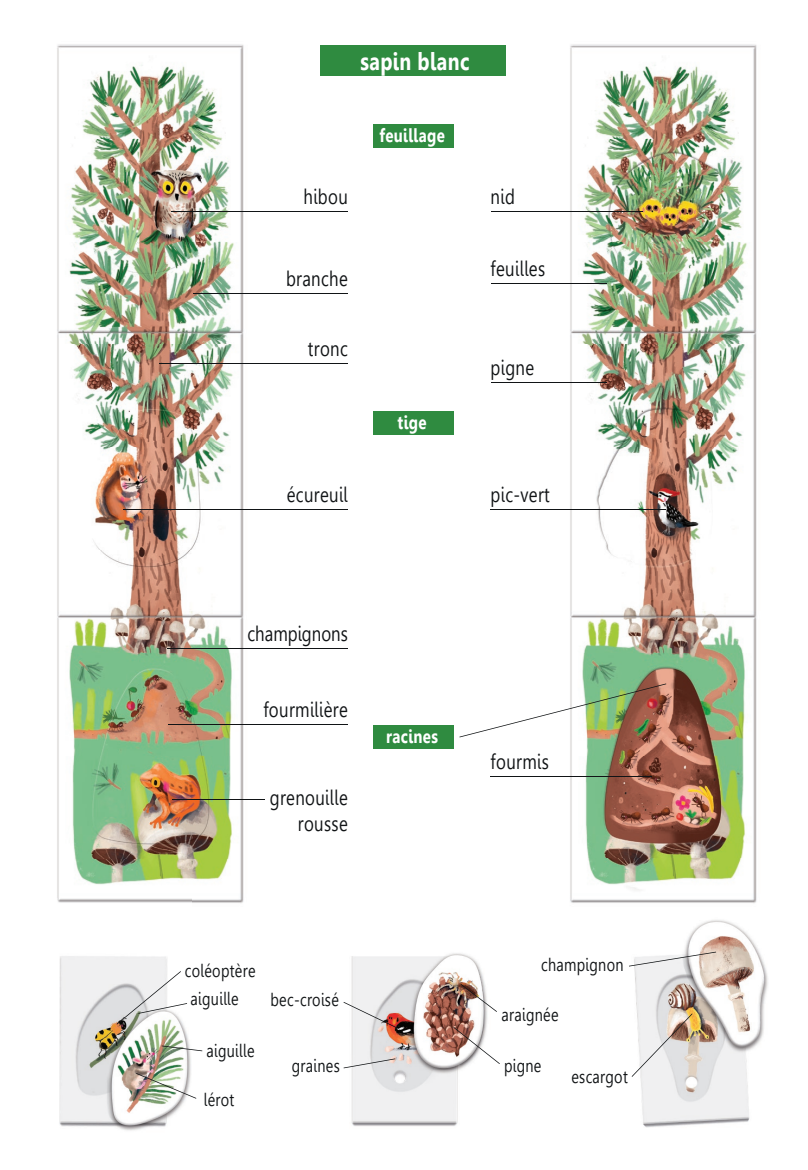
<style>
.page{position:relative;width:808px;height:1170px;background:#fff}
.page>*{position:absolute;margin:0;border:0;box-sizing:border-box;transform-origin:0 0}
.t1{font:700 24.45px "Leelawadee";letter-spacing:.02em;color:#fff;scale:.8 1}
.t2{font:21px/25.2px "Leelawadee";letter-spacing:.02em;color:#111416;text-align:right;scale:.8 1}
.t3{font:21px "Leelawadee";color:#111416;scale:.8 1}
.t4{font:700 18.75px "Leelawadee";letter-spacing:.02em;color:#fff;scale:.8 1}
.t5{font:18px "Leelawadee";letter-spacing:.02em;color:#111416;scale:.8 1}
</style>
<div class="page">
<img style="left:629px;top:920px;width:139px;height:208px">
<img style="left:343px;top:953px;width:144px;height:173px">
<img style="left:59px;top:956px;width:132px;height:175px">
<img style="left:57px;top:44px;width:194px;height:859px">
<img style="left:562px;top:44px;width:195px;height:859px">
<div style="left:373px;top:124px;width:80px;height:23px;background:#2f8b40"></div>
<div style="left:320px;top:45px;width:186px;height:31px;background:#2f8b40"></div>
<div style="left:373px;top:725px;width:80px;height:23px;background:#2f8b40"></div>
<div style="left:373px;top:411px;width:80px;height:23px;background:#2f8b40"></div>
<hr style="left:171px;top:211px;width:177px;height:1px;background:#111416">
<hr style="left:491px;top:211px;width:151px;height:1px;background:#111416">
<hr style="left:124px;top:508px;width:224px;height:1px;background:#111416">
<hr style="left:491px;top:508px;width:175px;height:1px;background:#111416">
<img style="left:459px;top:683px;width:207px;height:54px">
<hr style="left:491px;top:775px;width:161px;height:1px;background:#111416">
<hr style="left:167px;top:648px;width:181px;height:1px;background:#111416">
<svg style="left:343px;top:1001px;width:57px;height:28px"></svg>
<svg style="left:460px;top:983px;width:37px;height:28px"></svg>
<svg style="left:453px;top:1026px;width:46px;height:37px"></svg>
<svg style="left:162px;top:1045px;width:40px;height:6px"></svg>
<svg style="left:136px;top:1072px;width:60px;height:26px"></svg>
<hr style="left:169px;top:723px;width:179px;height:1px;background:#111416">
<hr style="left:172px;top:798px;width:92px;height:1px;background:#111416">
<svg style="left:116px;top:971px;width:71px;height:53px"></svg>
<svg style="left:629px;top:951px;width:87px;height:15px"></svg>
<svg style="left:632px;top:1013px;width:60px;height:63px"></svg>
<svg style="left:344px;top:1058px;width:51px;height:10px"></svg>
<hr style="left:491px;top:283px;width:115px;height:1px;background:#111416">
<hr style="left:491px;top:382px;width:115px;height:1px;background:#111416">
<hr style="left:193px;top:293px;width:155px;height:1px;background:#111416">
<hr style="left:159px;top:363px;width:189px;height:1px;background:#111416">
<p class="t1" style="left:360px;top:47px;width:138px">sapin blanc</p>
<p class="t2" style="left:303px;top:184px;width:57px">hibou</p>
<p class="t2" style="left:286px;top:266px;width:79px">branche</p>
<p class="t2" style="left:308px;top:336px;width:52px">tronc</p>
<p class="t4" style="left:379px;top:125px;width:83px">feuillage</p>
<p class="t4" style="left:398px;top:411px;width:38px">tige</p>
<p class="t2" style="left:491px;top:184px;width:32px">nid</p>
<p class="t2" style="left:491px;top:256px;width:70px">feuilles</p>
<p class="t2" style="left:491px;top:355px;width:56px">pigne</p>
<p class="t2" style="left:287px;top:482px;width:78px">écureuil</p>
<p class="t2" style="left:491px;top:482px;width:76px">pic-vert</p>
<p class="t3" style="left:248px;top:622px;width:127px">champignons</p>
<p class="t2" style="left:263px;top:697px;width:107px">fourmilière</p>
<p class="t2" style="left:270px;top:785px;width:99px">grenouille rousse</p>
<p class="t4" style="left:386px;top:725px;width:66px">racines</p>
<p class="t5" style="left:185px;top:960px;width:90px">coléoptère</p>
<p class="t5" style="left:191px;top:988px;width:62px">aiguille</p>
<p class="t5" style="left:206px;top:1040px;width:62px">aiguille</p>
<p class="t5" style="left:204px;top:1089px;width:40px">lérot</p>
<p class="t5" style="left:270px;top:988px;width:87px">bec-croisé</p>
<p class="t5" style="left:292px;top:1055px;width:61px">graines</p>
<p class="t2" style="left:491px;top:749px;width:74px">fourmis</p>
<p class="t5" style="left:541px;top:954px;width:105px">champignon</p>
<p class="t5" style="left:502px;top:1004px;width:73px">araignée</p>
<p class="t5" style="left:504px;top:1055px;width:48px">pigne</p>
<p class="t5" style="left:571px;top:1066px;width:72px">escargot</p>
</div>
